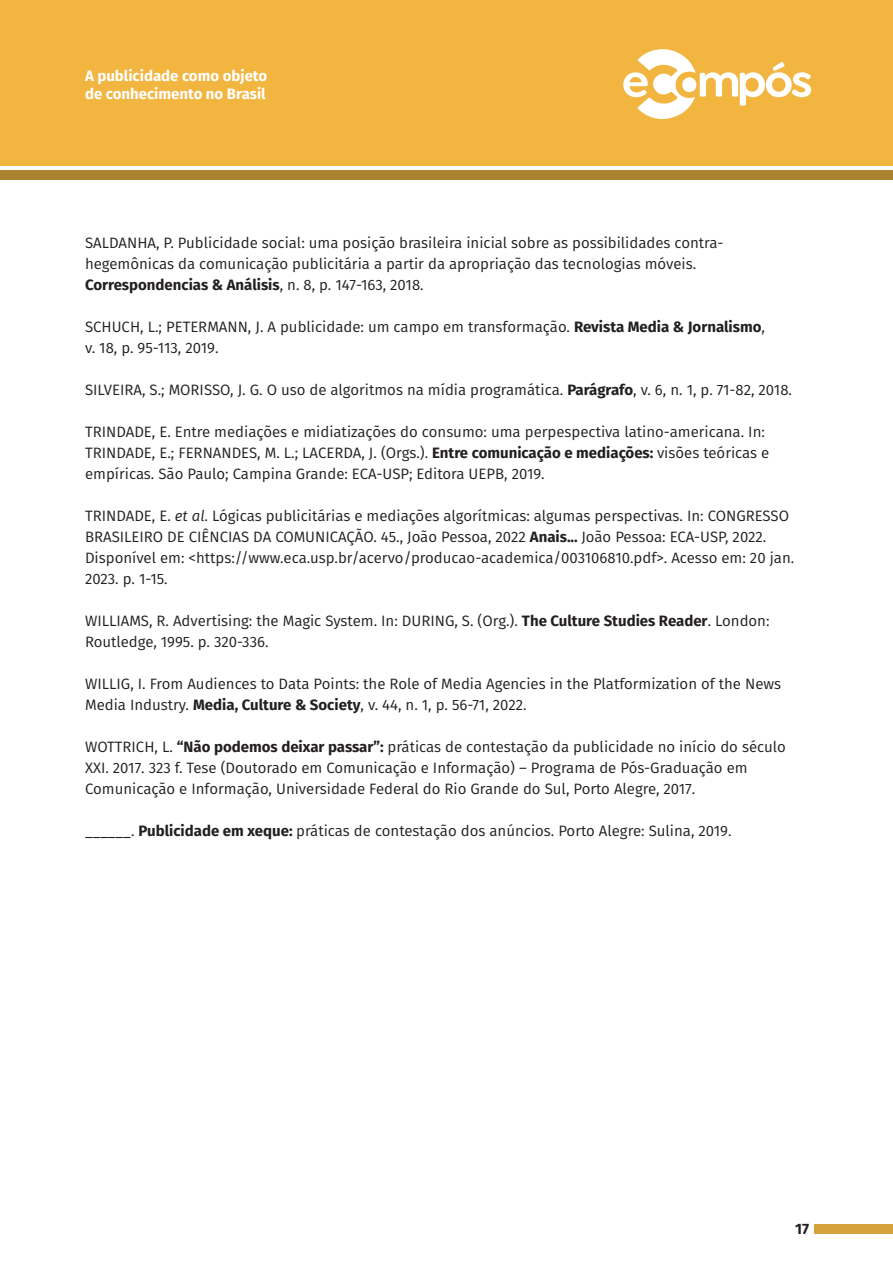
<style>
.page{position:relative;width:893px;height:1263px;background:#fff}
.page>*{position:absolute;margin:0;border:0;box-sizing:border-box;transform-origin:0 0}
.t1{font:15px/21px "Fira Sans";color:#231f20}
.t2{font:700 15px/18px "Fira Sans";color:#fff}
.t3{font:700 15px "Fira Sans";color:#231f20}
.s1{font-weight:700}
.s2{font-style:italic}
</style>
<div class="page">
<div style="left:0;top:0;width:893px;height:166px;background:#f2b540"></div>
<div style="left:0;top:170px;width:893px;height:10px;background:#ab822f"></div>
<div style="left:814px;top:1224px;width:79px;height:9px;background:#d4a13b"></div>
<svg style="left:623px;top:49px;width:188px;height:70px"></svg>
<p class="t2" style="left:85px;top:65px;width:184px">A publicidade como objeto de conhecimento no Brasil</p>
<p class="t1" style="left:85px;top:232px;width:640px">SALDANHA, P. Publicidade social: uma posição brasileira inicial sobre as possibilidades contra&shy;hegemônicas da comunicação publicitária a partir da apropriação das tecnologias móveis.<br><span class="s1">Correspondencias &amp; Análisis</span>, n. 8, p. 147-163, 2018.</p>
<p class="t1" style="left:85px;top:316px;width:681px">SCHUCH, L.; PETERMANN, J. A publicidade: um campo em transformação. <span class="s1">Revista Media &amp; Jornalismo</span>, v. 18, p. 95-113, 2019.</p>
<p class="t1" style="left:85px;top:379px;width:708px">SILVEIRA, S.; MORISSO, J. G. O uso de algoritmos na mídia programática. <span class="s1">Parágrafo</span>, v. 6, n. 1, p. 71-82, 2018.</p>
<p class="t1" style="left:85px;top:421px;width:686px">TRINDADE, E. Entre mediações e midiatizações do consumo: uma perpespectiva latino-americana. In:<br>TRINDADE, E.; FERNANDES, M. L.; LACERDA, J. (Orgs.). <span class="s1">Entre comunicação e mediações:</span> visões teóricas e empíricas. São Paulo; Campina Grande: ECA-USP; Editora UEPB, 2019.</p>
<p class="t1" style="left:85px;top:505px;width:711px">TRINDADE, E. <span class="s2">et al</span>. Lógicas publicitárias e mediações algorítmicas: algumas perspectivas. In: CONGRESSO BRASILEIRO DE CIÊNCIAS DA COMUNICAÇÃO. 45., João Pessoa, 2022 <span class="s1">Anais...</span> João Pessoa: ECA-USP, 2022.<br>Disponível em: &lt;https://www.eca.usp.br/acervo/producao-academica/003106810.pdf&gt;. Acesso em: 20 jan.<br>2023. p. 1-15.</p>
<p class="t1" style="left:85px;top:610px;width:686px">WILLIAMS, R. Advertising: the Magic System. In: DURING, S. (Org.). <span class="s1">The Culture Studies Reader</span>. London:<br>Routledge, 1995. p. 320-336.</p>
<p class="t1" style="left:85px;top:673px;width:698px">WILLIG, I. From Audiences to Data Points: the Role of Media Agencies in the Platformization of the News<br>Media Industry. <span class="s1">Media, Culture &amp; Society</span>, v. 44, n. 1, p. 56-71, 2022.</p>
<p class="t1" style="left:85px;top:736px;width:702px">WOTTRICH, L. <span class="s1">“Não podemos deixar passar”:</span> práticas de contestação da publicidade no início do século<br>XXI. 2017. 323 f. Tese (Doutorado em Comunicação e Informação) – Programa de Pós-Graduação em<br>Comunicação e Informação, Universidade Federal do Rio Grande do Sul, Porto Alegre, 2017.</p>
<p class="t1" style="left:85px;top:820px;width:648px">______. <span class="s1">Publicidade em xeque:</span> práticas de contestação dos anúncios. Porto Alegre: Sulina, 2019.</p>
<p class="t3" style="left:795px;top:1216px;width:15px">17</p>
</div>
